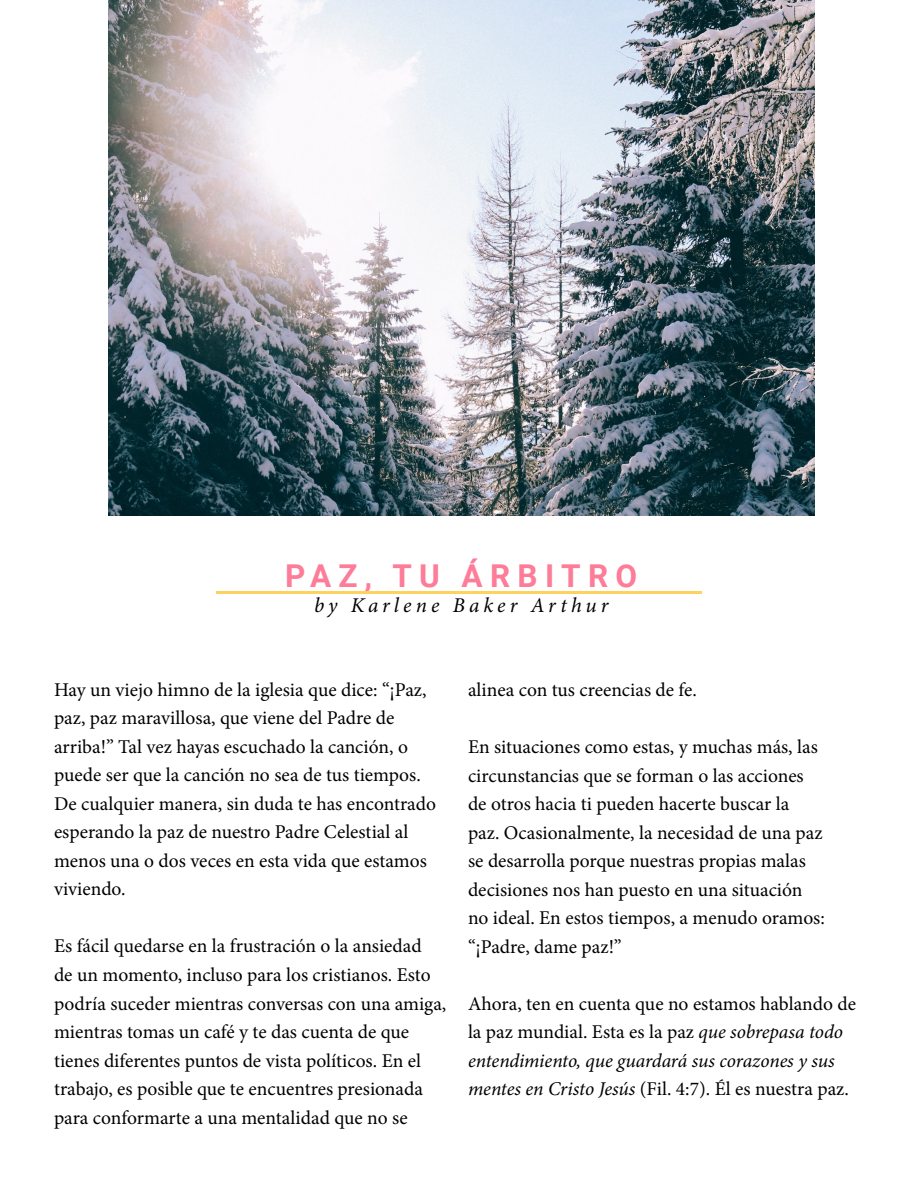
<style>
.page{position:relative;width:918px;height:1188px;background:#fff}
.page>*{position:absolute;margin:0;border:0;box-sizing:border-box;transform-origin:0 0}
.t1{font:700 31.5px "Roboto";letter-spacing:.235em;color:#fd7c97}
.t2{font:italic 21px "Minion Pro";letter-spacing:.19em;color:#000}
.t3{font:19.5px/28.5px "Minion Pro";color:#000}
.s1{font-style:italic}
</style>
<div class="page">
<img style="left:108px;top:0;width:706px;height:515px">
<hr style="left:216px;top:591px;width:486px;height:3px;background:#ffd260">
<h1 class="t1" style="left:285px;top:554px;width:354px">PAZ, TU ÁRBITRO</h1>
<p class="t2" style="left:314px;top:591px;width:296px">by Karlene Baker Arthur</p>
<p class="t3" style="left:54px;top:676px;width:384px">Hay un viejo himno de la iglesia que dice: “¡Paz, paz, paz maravillosa, que viene del Padre de arriba!” Tal vez hayas escuchado la canción, o puede ser que la canción no sea de tus tiempos.<br>De cualquier manera, sin duda te has encontrado esperando la paz de nuestro Padre Celestial al menos una o dos veces en esta vida que estamos viviendo.</p>
<p class="t3" style="left:54px;top:932px;width:394px">Es fácil quedarse en la frustración o la ansiedad<br>de un momento, incluso para los cristianos. Esto podría suceder mientras conversas con una amiga, mientras tomas un café y te das cuenta de que tienes diferentes puntos de vista políticos. En el trabajo, es posible que te encuentres presionada para conformarte a una mentalidad que no se</p>
<p class="t3" style="left:468px;top:676px;width:230px">alinea con tus creencias de fe.</p>
<p class="t3" style="left:468px;top:733px;width:358px">En situaciones como estas, y muchas más, las circunstancias que se forman o las acciones de otros hacia ti pueden hacerte buscar la paz. Ocasionalmente, la necesidad de una paz se desarrolla porque nuestras propias malas decisiones nos han puesto en una situación no ideal. En estos tiempos, a menudo oramos: “¡Padre, dame paz!”</p>
<p class="t3" style="left:468px;top:989px;width:389px">Ahora, ten en cuenta que no estamos hablando de la paz mundial. Esta es la paz <span class="s1">que sobrepasa todo entendimiento, que guardará sus corazones y sus mentes en Cristo Jesús</span> (Fil. 4:7). Él es nuestra paz.</p>
</div>
